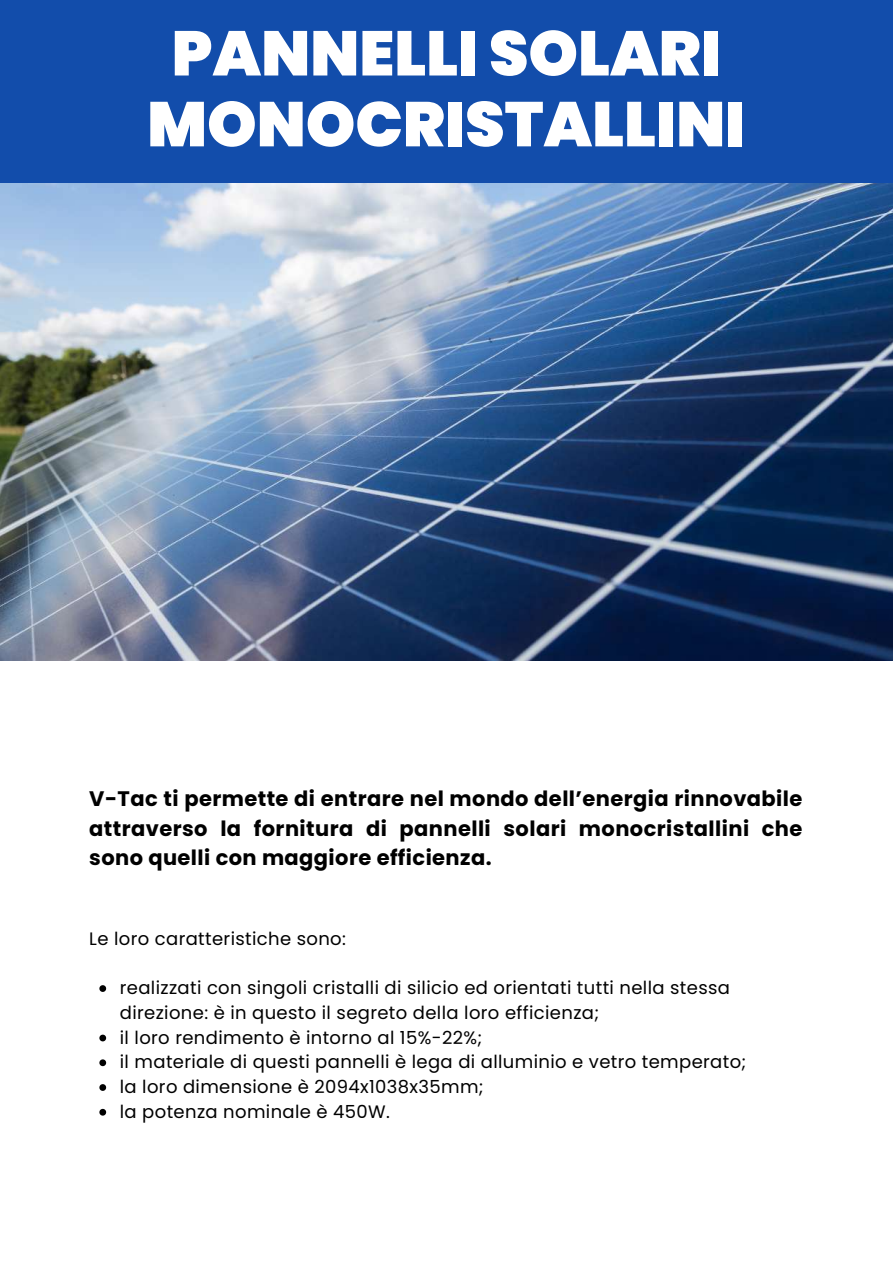
<style>
.page{position:relative;width:893px;height:1264px;background:#fff}
.page>*{position:absolute;margin:0;border:0;box-sizing:border-box;transform-origin:0 0}
.t1{font:900 63px/70.8px "Poppins";color:#fff;text-align:center}
.t2{font:700 21px/29.2px "Poppins";letter-spacing:.02em;color:#000;text-align:justify}
.t3{font:18px/24.8px "Poppins";letter-spacing:.02em;color:#000}
</style>
<div class="page">
<img style="left:0;top:182px;width:892px;height:478px">
<div style="left:0;top:0;width:892px;height:182px;background:#124dab"></div>
<svg style="left:99px;top:985px;width:7px;height:6px"></svg>
<svg style="left:99px;top:1034px;width:7px;height:7px"></svg>
<svg style="left:99px;top:1059px;width:7px;height:7px"></svg>
<svg style="left:99px;top:1084px;width:7px;height:6px"></svg>
<svg style="left:99px;top:1108px;width:7px;height:7px"></svg>
<h1 class="t1" style="left:147px;top:18px;width:599px">PANNELLI SOLARI<br>MONOCRISTALLINI</h1>
<p class="t2" style="left:89px;top:784px;width:714px">V-Tac ti permette di entrare nel mondo dell’energia rinnovabile attraverso la fornitura di pannelli solari monocristallini che sono quelli con maggiore efficienza.</p>
<p class="t3" style="left:89px;top:926px;width:258px">Le loro caratteristiche sono:</p>
<p class="t3" style="left:120px;top:975px;width:628px">realizzati con singoli cristalli di silicio ed orientati tutti nella stessa direzione: è in questo il segreto della loro efficienza;<br>il loro rendimento è intorno al 15%-22%;<br>il materiale di questi pannelli è lega di alluminio e vetro temperato; la loro dimensione è 2094x1038x35mm;<br>la potenza nominale è 450W.</p>
</div>
